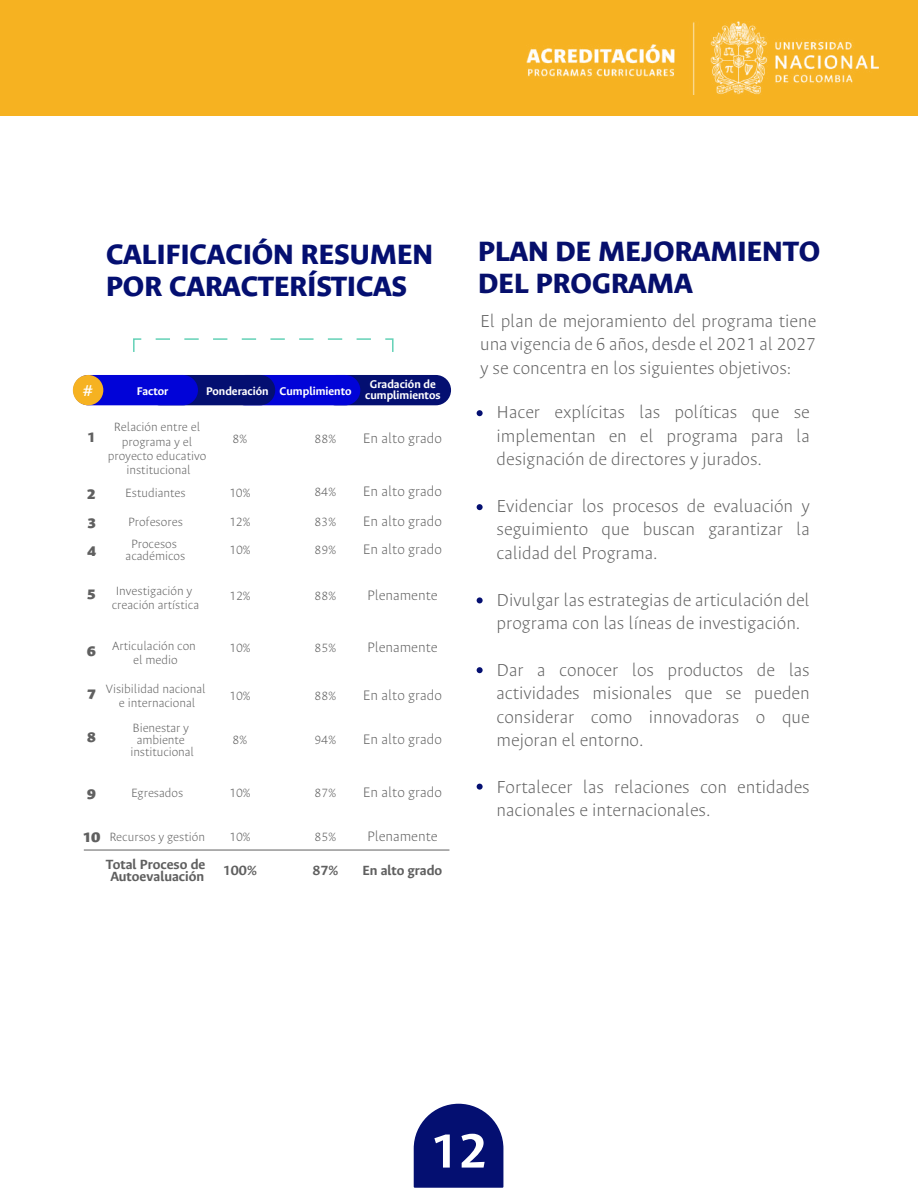
<style>
.page{position:relative;width:918px;height:1188px;background:#fff}
.page>*{position:absolute;margin:0;border:0;box-sizing:border-box;transform-origin:0 0}
.t1{font:700 54px "Ancizar Sans";color:#fff}
.t2{font:800 31.5px/31.5px "Ancizar Sans";color:#040f71}
.t3{font:800 31.5px/31.5px "Ancizar Sans";color:#060f6c}
.t4{font:100 19.5px/23.4px "Ancizar Sans";color:#606060;text-align:justify}
.t5{font:700 17.7px "Ancizar Sans";color:#fff}
.t6{font:100 15.45px/30.2px "Ancizar Sans";color:#606060}
.t7{font:900 15.45px/28.5px "Ancizar Sans";color:#606060;text-align:justify}
.t8{font:900 15.45px "Ancizar Sans";color:#606060}
.t9{font:700 15px/12px "Ancizar Sans";color:#606060}
.t10{font:100 13.5px/14.2px "Ancizar Sans";color:#606060;text-align:center}
.t11{font:700 12.6px/11.1px "Ancizar Sans";color:#fff;text-align:center}
</style>
<div class="page">
<svg style="left:414px;top:1104px;width:89px;height:84px"></svg>
<div style="left:0;top:0;width:918px;height:116px;background:#f6b221"></div>
<img style="left:526px;top:21px;width:352px;height:73px">
<hr style="left:84px;top:850px;width:365px;height:1px;background:#606060">
<svg style="left:477px;top:410px;width:6px;height:6px"></svg>
<svg style="left:477px;top:504px;width:6px;height:6px"></svg>
<svg style="left:477px;top:597px;width:6px;height:6px"></svg>
<svg style="left:477px;top:667px;width:6px;height:6px"></svg>
<svg style="left:477px;top:784px;width:6px;height:6px"></svg>
<div style="left:321px;top:375px;width:130px;height:30px;background:#040f71;border-radius:15px"></div>
<div style="left:230px;top:375px;width:130px;height:30px;background:#0103d8;border-radius:15px"></div>
<div style="left:145px;top:375px;width:130px;height:30px;background:#040f71;border-radius:15px"></div>
<div style="left:73px;top:375px;width:125px;height:30px;background:#0103d8;border-radius:15px"></div>
<div style="left:73px;top:375px;width:30px;height:30px;background:#f6b221;border-radius:15px"></div>
<svg style="left:385px;top:338px;width:9px;height:14px"></svg>
<svg style="left:133px;top:338px;width:238px;height:14px"></svg>
<h2 class="t2" style="left:106px;top:239px;width:329px">CALIFICACIÓN RESUMEN<br>POR CARACTERÍSTICAS</h2>
<p class="t5" style="left:83px;top:380px;width:12px">#</p>
<p class="t11" style="left:137px;top:385px;width:33px">Factor</p>
<p class="t11" style="left:206px;top:385px;width:147px">Ponderación Cumplimiento</p>
<p class="t11" style="left:365px;top:378px;width:77px">Gradación de cumplimientos</p>
<p class="t8" style="left:87px;top:428px;width:10px">1</p>
<p class="t7" style="left:87px;top:480px;width:10px">2<br>3<br>4</p>
<p class="t7" style="left:87px;top:580px;width:10px">5</p>
<p class="t7" style="left:87px;top:637px;width:10px">6</p>
<p class="t7" style="left:87px;top:680px;width:10px">7</p>
<p class="t7" style="left:87px;top:723px;width:10px">8</p>
<p class="t10" style="left:108px;top:420px;width:100px">Relación entre el programa y el proyecto educativo institucional</p>
<p class="t10" style="left:125px;top:479px;width:62px;line-height:28.8px;text-align:left">Estudiantes<br>Profesores</p>
<p class="t10" style="left:126px;top:538px;width:61px;line-height:12px">Procesos académicos</p>
<p class="t10" style="left:112px;top:583px;width:89px;text-align:left">Investigación y creación artística</p>
<p class="t10" style="left:112px;top:639px;width:85px">Articulación con el medio</p>
<p class="t10" style="left:106px;top:682px;width:101px">Visibilidad nacional e internacional</p>
<p class="t10" style="left:130px;top:721px;width:65px;line-height:12px">Bienestar y ambiente institucional</p>
<p class="t7" style="left:87px;top:780px;width:10px">9</p>
<p class="t7" style="left:83px;top:823px;width:19px">10</p>
<p class="t10" style="left:131px;top:786px;width:54px">Egresados</p>
<p class="t10" style="left:109px;top:830px;width:97px">Recursos y gestión</p>
<p class="t9" style="left:106px;top:859px;width:101px">Total Proceso de<br>Autoevaluación</p>
<p class="t10" style="left:315px;top:432px;width:23px">88%</p>
<p class="t6" style="left:363px;top:424px;width:80px">En alto grado</p>
<p class="t6" style="left:363px;top:476px;width:80px">En alto grado<br>En alto grado</p>
<p class="t6" style="left:363px;top:534px;width:80px">En alto grado</p>
<p class="t10" style="left:233px;top:432px;width:16px">8%</p>
<p class="t10" style="left:315px;top:485px;width:23px">84%</p>
<p class="t10" style="left:315px;top:515px;width:23px">83%</p>
<p class="t10" style="left:229px;top:479px;width:23px;line-height:28.7px;text-align:left">10%<br>12%</p>
<p class="t10" style="left:229px;top:543px;width:23px">10%</p>
<p class="t10" style="left:315px;top:543px;width:23px">89%</p>
<p class="t10" style="left:229px;top:589px;width:23px">12%</p>
<p class="t10" style="left:315px;top:589px;width:23px">88%</p>
<p class="t6" style="left:367px;top:580px;width:72px">Plenamente</p>
<p class="t10" style="left:229px;top:640px;width:23px">10%</p>
<p class="t10" style="left:315px;top:640px;width:23px">85%</p>
<p class="t10" style="left:229px;top:689px;width:23px">10%</p>
<p class="t10" style="left:315px;top:689px;width:23px">88%</p>
<p class="t10" style="left:233px;top:733px;width:16px">8%</p>
<p class="t10" style="left:315px;top:733px;width:23px">94%</p>
<p class="t10" style="left:229px;top:786px;width:23px">10%</p>
<p class="t10" style="left:315px;top:786px;width:23px">87%</p>
<p class="t10" style="left:229px;top:830px;width:23px">10%</p>
<p class="t10" style="left:315px;top:830px;width:23px">85%</p>
<p class="t9" style="left:223px;top:864px;width:36px">100%</p>
<p class="t9" style="left:312px;top:864px;width:28px">87%</p>
<p class="t6" style="left:367px;top:632px;width:72px">Plenamente</p>
<p class="t6" style="left:363px;top:681px;width:80px">En alto grado</p>
<p class="t6" style="left:363px;top:724px;width:80px">En alto grado</p>
<p class="t6" style="left:363px;top:777px;width:80px">En alto grado</p>
<p class="t6" style="left:367px;top:821px;width:72px">Plenamente</p>
<p class="t9" style="left:362px;top:865px;width:81px">En alto grado</p>
<h2 class="t3" style="left:478px;top:236px;width:344px">PLAN DE MEJORAMIENTO<br>DEL PROGRAMA</h2>
<p class="t4" style="left:480px;top:309px;width:338px">El plan de mejoramiento del programa tiene una vigencia de 6 años, desde el 2021 al 2027 y se concentra en los siguientes objetivos:</p>
<p class="t4" style="left:497px;top:401px;width:315px">Hacer explícitas las políticas que se implementan en el programa para la designación de directores y jurados.</p>
<p class="t4" style="left:497px;top:494px;width:315px">Evidenciar los procesos de evaluación y seguimiento que buscan garantizar la calidad del Programa.</p>
<p class="t4" style="left:497px;top:588px;width:315px">Divulgar las estrategias de articulación del programa con las líneas de investigación.</p>
<p class="t4" style="left:497px;top:658px;width:315px">Dar a conocer los productos de las actividades misionales que se pueden considerar como innovadoras o que mejoran el entorno.</p>
<p class="t4" style="left:497px;top:775px;width:315px">Fortalecer las relaciones con entidades nacionales e internacionales.</p>
<h1 class="t1" style="left:429px;top:1121px;width:60px">12</h1>
</div>
